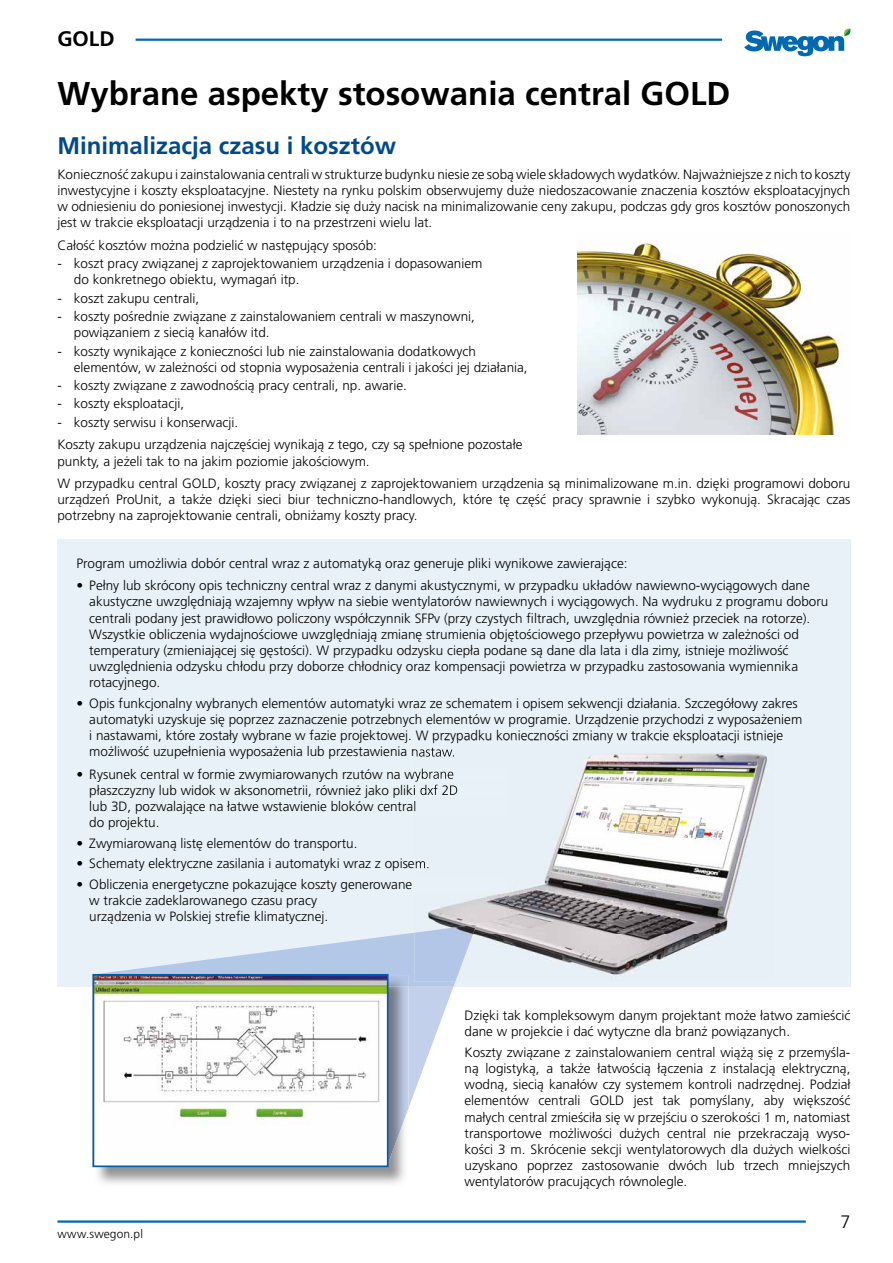
<style>
.page{position:relative;width:893px;height:1263px;background:#fff}
.page>*{position:absolute;margin:0;border:0;box-sizing:border-box;transform-origin:0 0}
.t1{font:700 33px "Frutiger CE";color:#000}
.t2{font:700 24px "Frutiger CE";color:#004a8b}
.t3{font:700 21px "Frutiger CE";color:#000}
.t4{font:300 18px "Frutiger CE";color:#000}
.t5{font:300 13.5px/16.2px "Frutiger CE";color:#000}
.t6{font:300 12px "Frutiger CE";letter-spacing:.015em;color:#000}
</style>
<div class="page">
<svg style="left:744px;top:28px;width:106px;height:28px"></svg>
<hr style="left:136px;top:39px;width:586px;height:2px;background:#0069b4">
<hr style="left:57px;top:1220px;width:749px;height:3px;background:#0069b4">
<div style="left:57px;top:539px;width:793px;height:447px;background:#e8f1f7"></div>
<img style="left:578px;top:242px;width:266px;height:193px">
<svg style="left:97px;top:933px;width:358px;height:173px"></svg>
<img style="left:94px;top:975px;width:315px;height:209px">
<img style="left:389px;top:986px;width:20px;height:181px">
<img style="left:95px;top:977px;width:291px;height:187px">
<div style="left:92px;top:974px;width:297px;height:193px;border:2px solid #005da9"></div>
<img style="left:425px;top:743px;width:349px;height:191px">
<img style="left:492px;top:934px;width:224px;height:41px">
<img style="left:433px;top:741px;width:341px;height:2px">
<img style="left:414px;top:746px;width:40px;height:13px">
<img style="left:414px;top:768px;width:94px;height:14px">
<img style="left:414px;top:785px;width:94px;height:13px">
<img style="left:414px;top:801px;width:94px;height:13px">
<img style="left:414px;top:858px;width:14px;height:13px">
<img style="left:425px;top:878px;width:83px;height:13px">
<img style="left:425px;top:895px;width:83px;height:13px">
<img style="left:414px;top:923px;width:78px;height:59px">
<h3 class="t3" style="left:57px;top:27px;width:59px">GOLD</h3>
<h1 class="t1" style="left:57px;top:74px;width:674px">Wybrane aspekty stosowania central GOLD</h1>
<h2 class="t2" style="left:57px;top:131px;width:340px">Minimalizacja czasu i kosztów</h2>
<p class="t5" style="left:57px;top:166px;width:795px;text-align:justify">Konieczność zakupu i zainstalowania centrali w strukturze budynku niesie ze sobą wiele składowych wydatków. Najważniejsze z nich to koszty inwestycyjne i koszty eksploatacyjne. Niestety na rynku polskim obserwujemy duże niedoszacowanie znaczenia kosztów eksploatacyjnych w odniesieniu do poniesionej inwestycji. Kładzie się duży nacisk na minimalizowanie ceny zakupu, podczas gdy gros kosztów ponoszonych jest w trakcie eksploatacji urządzenia i to na przestrzeni wielu lat.</p>
<p class="t5" style="left:57px;top:237px;width:321px">Całość kosztów można podzielić w następujący sposób:</p>
<p class="t5" style="left:74px;top:255px;width:410px;text-indent:-16px">- koszt pracy związanej z zaprojektowaniem urządzenia i dopasowaniem do konkretnego obiektu, wymagań itp.</p>
<p class="t5" style="left:57px;top:290px;width:143px">- koszt zakupu centrali,</p>
<p class="t5" style="left:74px;top:308px;width:403px;text-indent:-16px">- koszty pośrednie związane z zainstalowaniem centrali w maszynowni, powiązaniem z siecią kanałów itd.</p>
<p class="t5" style="left:74px;top:343px;width:455px;text-indent:-16px">- koszty wynikające z konieczności lub nie zainstalowania dodatkowych elementów, w zależności od stopnia wyposażenia centrali i jakości jej działania,</p>
<p class="t5" style="left:57px;top:377px;width:351px">- koszty związane z zawodnością pracy centrali, np. awarie.</p>
<p class="t5" style="left:57px;top:395px;width:128px">- koszty eksploatacji,</p>
<p class="t5" style="left:57px;top:411px;width:467px;line-height:22.5px">- koszty serwisu i konserwacji.<br>Koszty zakupu urządzenia najczęściej wynikają z tego, czy są spełnione pozostałe</p>
<p class="t5" style="left:57px;top:453px;width:314px">punkty, a jeżeli tak to na jakim poziomie jakościowym.</p>
<p class="t5" style="left:57px;top:475px;width:795px;text-align:justify">W przypadku central GOLD, koszty pracy związanej z zaprojektowaniem urządzenia są minimalizowane m.in. dzięki programowi doboru urządzeń ProUnit, a także dzięki sieci biur techniczno-handlowych, które tę część pracy sprawnie i szybko wykonują. Skracając czas potrzebny na zaprojektowanie centrali, obniżamy koszty pracy.</p>
<p class="t5" style="left:76px;top:555px;width:553px">Program umożliwia dobór central wraz z automatyką oraz generuje pliki wynikowe zawierające:</p>
<p class="t5" style="left:89px;top:577px;width:741px;text-indent:-13px">• Pełny lub skrócony opis techniczny central wraz z danymi akustycznymi, w przypadku układów nawiewno-wyciągowych dane akustyczne uwzględniają wzajemny wpływ na siebie wentylatorów nawiewnych i wyciągowych. Na wydruku z programu doboru centrali podany jest prawidłowo policzony współczynnik SFPv (przy czystych filtrach, uwzględnia również przeciek na rotorze).<br>Wszystkie obliczenia wydajnościowe uwzględniają zmianę strumienia objętościowego przepływu powietrza w zależności od temperatury (zmieniającej się gęstości). W przypadku odzysku ciepła podane są dane dla lata i dla zimy, istnieje możliwość uwzględnienia odzysku chłodu przy doborze chłodnicy oraz kompensacji powietrza w przypadku zastosowania wymiennika rotacyjnego.</p>
<p class="t5" style="left:89px;top:695px;width:715px;text-indent:-13px">• Opis funkcjonalny wybranych elementów automatyki wraz ze schematem i opisem sekwencji działania. Szczegółowy zakres automatyki uzyskuje się poprzez zaznaczenie potrzebnych elementów w programie. Urządzenie przychodzi z wyposażeniem i nastawami, które zostały wybrane w fazie projektowej. W przypadku konieczności zmiany w trakcie eksploatacji istnieje możliwość uzupełnienia wyposażenia lub przestawienia nastaw.</p>
<p class="t5" style="left:89px;top:766px;width:370px;text-indent:-13px">• Rysunek central w formie zwymiarowanych rzutów na wybrane płaszczyzny lub widok w aksonometrii, również jako pliki dxf 2D lub 3D, pozwalające na łatwe wstawienie bloków central<br>do projektu.</p>
<p class="t5" style="left:77px;top:835px;width:283px">• Zwymiarowaną listę elementów do transportu.</p>
<p class="t5" style="left:77px;top:855px;width:355px">• Schematy elektryczne zasilania i automatyki wraz z opisem.</p>
<p class="t5" style="left:89px;top:876px;width:325px;text-indent:-13px">• Obliczenia energetyczne pokazujące koszty generowane w trakcie zadeklarowanego czasu pracy<br>urządzenia w Polskiej strefie klimatycznej.</p>
<p class="t6" style="left:57px;top:1226px;width:87px">www.swegon.pl</p>
<p class="t5" style="left:465px;top:1007px;width:387px">Dzięki tak kompleksowym danym projektant może łatwo zamieścić dane w projekcie i dać wytyczne dla branż powiązanych.</p>
<p class="t5" style="left:465px;top:1044px;width:387px;text-align:justify">Koszty związane z zainstalowaniem central wiążą się z przemyśla&shy;ną logistyką, a także łatwością łączenia z instalacją elektryczną, wodną, siecią kanałów czy systemem kontroli nadrzędnej. Podział elementów centrali GOLD jest tak pomyślany, aby większość małych central zmieściła się w przejściu o szerokości 1 m, natomiast transportowe możliwości dużych central nie przekraczają wyso&shy;kości 3 m. Skrócenie sekcji wentylatorowych dla dużych wielkości uzyskano poprzez zastosowanie dwóch lub trzech mniejszych wentylatorów pracujących równolegle.</p>
<h3 class="t4" style="left:840px;top:1211px;width:12px">7</h3>
</div>
